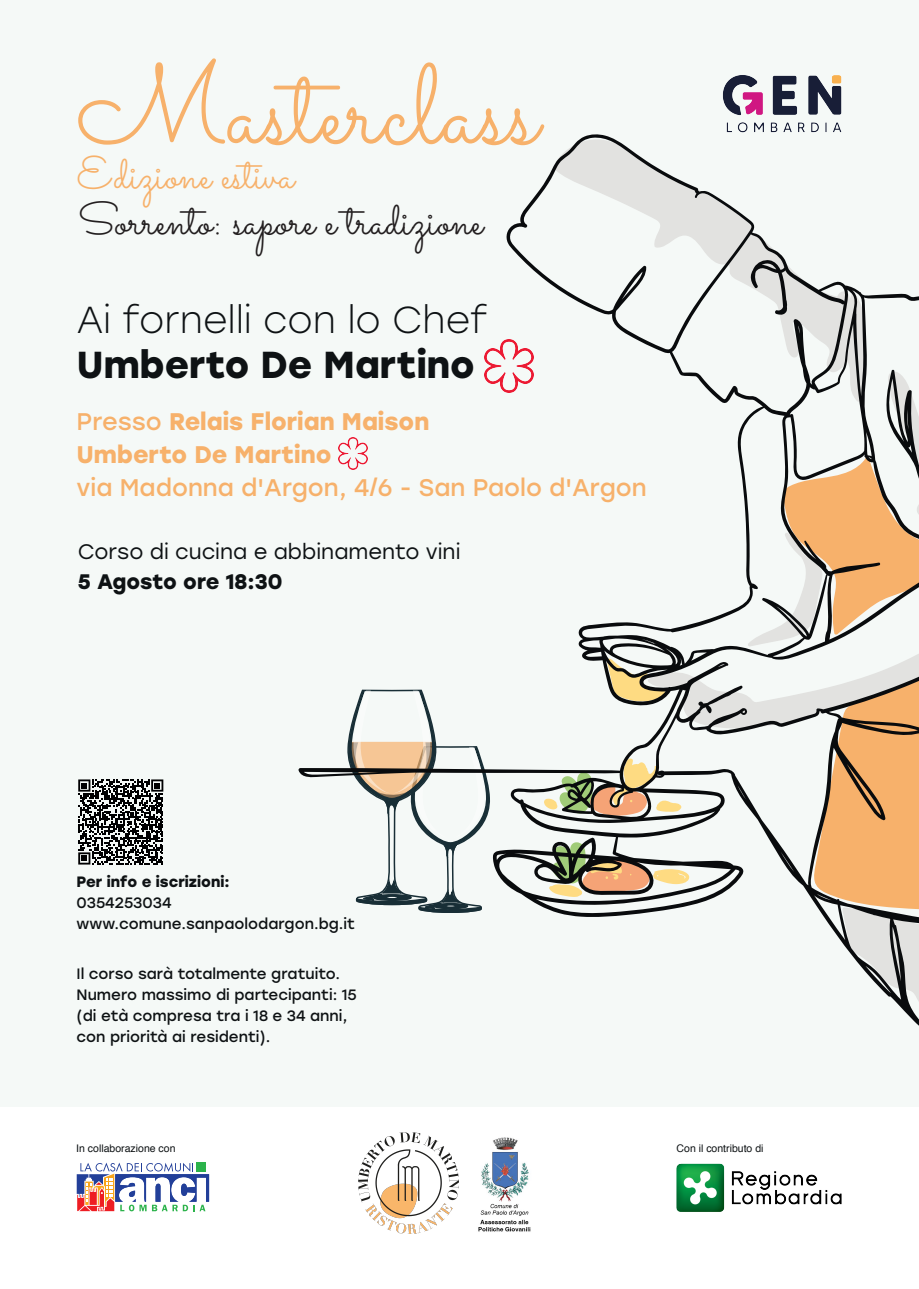
<style>
.page{position:relative;width:919px;height:1289px;background:#fff}
.page>*{position:absolute;margin:0;border:0;box-sizing:border-box;transform-origin:0 0}
.t1{font:112.5px "Sacramento";color:#f7b16b}
.t2{font:45px "Sacramento";color:#231f20}
.t3{font:45px "Sacramento";color:#f7b16b}
.t4{font:300 37.5px "Stolzl";color:#0e1214}
.t5{font:700 37.5px "Stolzl";color:#0e1214}
.t6{font:700 24px/33px "Stolzl";color:#f7b16b}
.t7{font:24px "Stolzl";color:#f7b16b}
.t8{font:21px "Stolzl";color:#0e1214}
.t9{font:700 21px "Stolzl";color:#0e1214}
.t10{font:15px/21px "Stolzl";color:#0e1214}
.t11{font:700 15px "Stolzl";color:#0e1214}
.t12{font:10.5px "Helvetica";color:#0e1214}
.s1{font-weight:400}
</style>
<div class="page">
<div style="left:0;top:0;width:918px;height:1106px;background:#f5f9f7"></div>
<svg style="left:298px;top:134px;width:620px;height:891px"></svg>
<img style="left:485px;top:340px;width:48px;height:52px">
<img style="left:339px;top:438px;width:28px;height:31px">
<img style="left:358px;top:1132px;width:100px;height:100px">
<img style="left:478px;top:1137px;width:53px;height:95px">
<svg style="left:77px;top:1162px;width:132px;height:49px"></svg>
<img style="left:676px;top:1163px;width:166px;height:49px">
<img style="left:700px;top:75px;width:165px;height:91px">
<svg style="left:78px;top:779px;width:85px;height:85px"></svg>
<h1 class="t1" style="left:77px;top:38px;width:463px">Masterclass</h1>
<h2 class="t3" style="left:77px;top:146px;width:219px">Edizione estiva</h2>
<h2 class="t2" style="left:78px;top:192px;width:407px">Sorrento: sapore e tradizione</h2>
<h3 class="t4" style="left:77px;top:294px;width:413px">Ai fornelli con lo Chef</h3>
<h3 class="t5" style="left:77px;top:337px;width:400px">Umberto De Martino</h3>
<h3 class="t6" style="left:77px;top:403px;width:354px"><span class="s1">Presso</span> Relais Florian Maison<br>Umberto De Martino</h3>
<h3 class="t7" style="left:77px;top:470px;width:571px">via Madonna d'Argon, 4/6 - San Paolo d'Argon</h3>
<h3 class="t8" style="left:78px;top:536px;width:384px">Corso di cucina e abbinamento vini</h3>
<h3 class="t9" style="left:78px;top:566px;width:206px">5 Agosto ore 18:30</h3>
<p class="t11" style="left:77px;top:871px;width:154px">Per info e iscrizioni:</p>
<p class="t10" style="left:77px;top:891px;width:280px">0354253034 www.comune.sanpaolodargon.bg.it</p>
<p class="t10" style="left:77px;top:962px;width:282px">Il corso sarà totalmente gratuito.<br>Numero massimo di partecipanti: 15 (di età compresa tra i 18 e 34 anni, con priorità ai residenti).</p>
<p class="t12" style="left:76px;top:1140px;width:101px">In collaborazione con</p>
<p class="t12" style="left:676px;top:1140px;width:88px">Con il contributo di</p>
</div>
